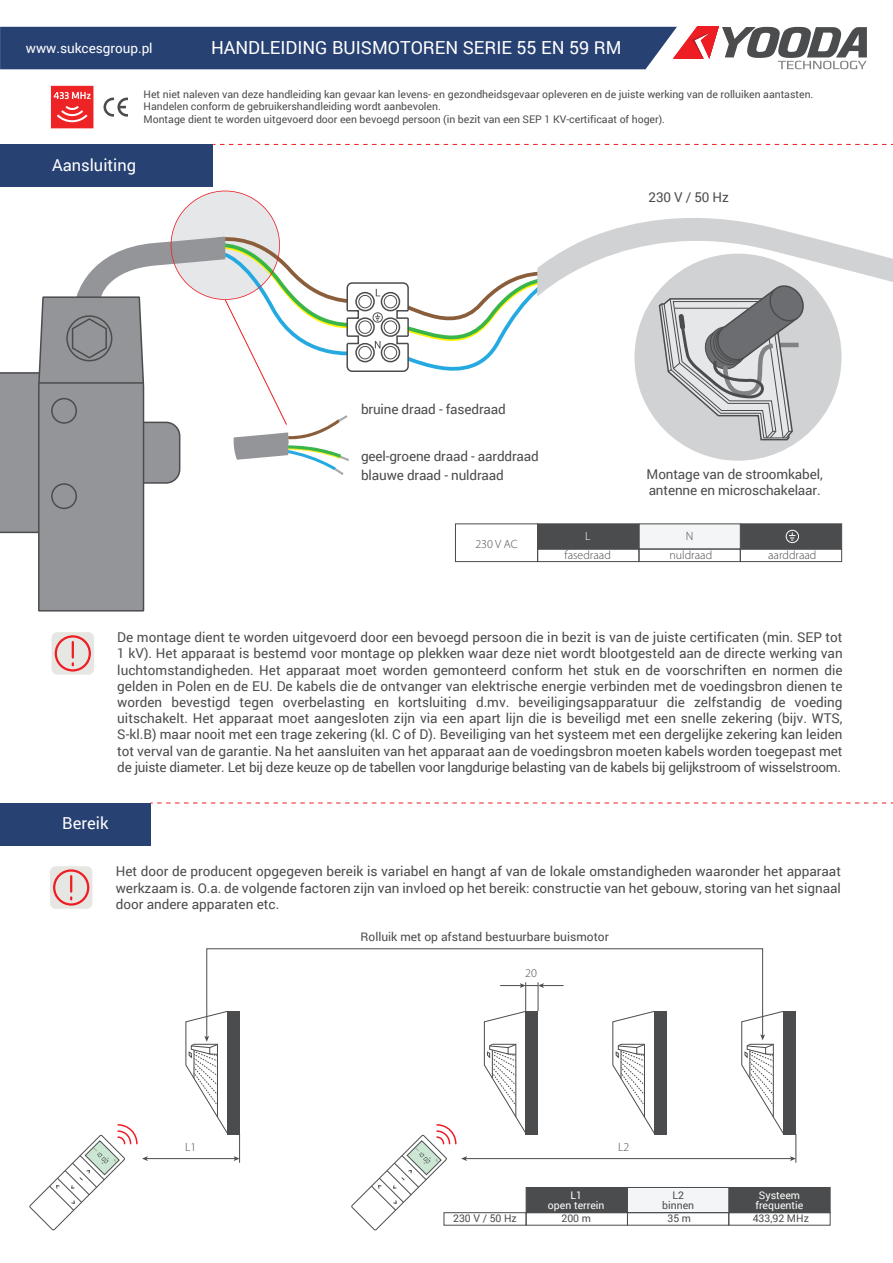
<style>
.page{position:relative;width:893px;height:1263px;background:#fff}
.page>*{position:absolute;margin:0;border:0;box-sizing:border-box;transform-origin:0 0}
.t1{font:18px "Roboto";color:#fff}
.t2{font:16.5px "Roboto";color:#fff}
.t3{font:13.5px/16.2px "Roboto";letter-spacing:-.01em;color:#4b4c4d;text-align:justify}
.t4{font:13.5px "Roboto";color:#fff}
.t5{font:300 12px "Myriad Pro";color:#4b4c4d}
.t6{font:12px "Roboto";color:#4b4c4d}
.t7{font:300 12px "Myriad Pro";color:#fff}
.t8{font:10.5px/12.6px "Roboto";color:#4b4c4d}
.t9{font:10.5px/9.8px "Roboto";color:#fff;text-align:center}
</style>
<div class="page">
<svg style="left:0;top:26px;width:867px;height:43px;background:#4f5d83"></svg>
<svg style="left:104px;top:98px;width:24px;height:19px"></svg>
<svg style="left:213px;top:144px;width:680px;height:1px"></svg>
<div style="left:1px;top:144px;width:212px;height:43px;background:#284173"></div>
<svg style="left:52px;top:632px;width:42px;height:43px;background:#e6d5d2"></svg>
<svg style="left:72px;top:642px;width:2px;height:15px"></svg>
<div style="left:55px;top:635px;width:36px;height:36px;border:2px solid #ee1d23;border-radius:50%"></div>
<svg style="left:51px;top:86px;width:42px;height:42px;background:#f04244"></svg>
<div style="left:0;top:803px;width:150px;height:42px;background:#284173"></div>
<div style="left:50px;top:866px;width:42px;height:43px;background:#e6e6e2;border-radius:6px"></div>
<svg style="left:70px;top:876px;width:2px;height:23px"></svg>
<div style="left:53px;top:869px;width:36px;height:37px;border:2px solid #ee1d23;border-radius:50%"></div>
<svg style="left:150px;top:803px;width:743px;height:1px"></svg>
<div style="left:728px;top:1187px;width:102px;height:26px;background:#4b4c4d"></div>
<div style="left:627px;top:1187px;width:102px;height:26px;background:#f4f5f6;border:1px solid #4b4c4d"></div>
<div style="left:526px;top:1187px;width:102px;height:26px;background:#4b4c4d"></div>
<div style="left:728px;top:1212px;width:102px;height:13px;border:1px solid #4b4c4d"></div>
<div style="left:627px;top:1212px;width:102px;height:13px;border:1px solid #4b4c4d"></div>
<div style="left:526px;top:1212px;width:102px;height:13px;border:1px solid #4b4c4d"></div>
<div style="left:444px;top:1212px;width:82px;height:13px;border:1px solid #4b4c4d"></div>
<div style="left:655px;top:1011px;width:12px;height:123px;background:#4b4c4d"></div>
<div style="left:783px;top:1011px;width:13px;height:123px;background:#4b4c4d"></div>
<div style="left:227px;top:1011px;width:13px;height:123px;background:#4b4c4d"></div>
<svg style="left:206px;top:948px;width:557px;height:90px"></svg>
<hr style="left:465px;top:1158px;width:327px;height:1px;background:#4b4c4d">
<svg style="left:790px;top:1134px;width:7px;height:29px"></svg>
<hr style="left:146px;top:1158px;width:89px;height:1px;background:#4b4c4d">
<svg style="left:234px;top:1134px;width:6px;height:29px"></svg>
<svg style="left:185px;top:1011px;width:43px;height:123px"></svg>
<svg style="left:484px;top:982px;width:80px;height:152px"></svg>
<svg style="left:612px;top:1011px;width:43px;height:123px"></svg>
<svg style="left:741px;top:1011px;width:42px;height:123px"></svg>
<svg style="left:29px;top:1124px;width:119px;height:107px"></svg>
<svg style="left:351px;top:1124px;width:116px;height:107px"></svg>
<svg style="left:0;top:191px;width:893px;height:421px"></svg>
<div style="left:51px;top:398px;width:26px;height:26px;border:2px solid #4b4c4d;border-radius:50%"></div>
<div style="left:51px;top:483px;width:26px;height:26px;border:2px solid #4b4c4d;border-radius:50%"></div>
<hr style="left:39px;top:382px;width:104px;height:2px;background:#4b4c4d">
<h1 class="t1" style="left:211px;top:35px;width:412px">HANDLEIDING BUISMOTOREN SERIE 55 EN 59 RM</h1>
<p class="t8" style="left:144px;top:87px;width:671px">Het niet naleven van deze handleiding kan gevaar kan levens- en gezondheidsgevaar opleveren en de juiste werking van de rolluiken aantasten.<br>Handelen conform de gebruikershandleiding wordt aanbevolen.<br>Montage dient te worden uitgevoerd door een bevoegd persoon (in bezit van een SEP 1 KV-certificaat of hoger).</p>
<p class="t4" style="left:26px;top:38px;width:128px">www.sukcesgroup.pl</p>
<p class="t2" style="left:52px;top:153px;width:86px">Aansluiting</p>
<p class="t3" style="left:648px;top:189px;width:82px">230 V / 50 Hz</p>
<p class="t3" style="left:361px;top:401px;width:146px">bruine draad - fasedraad</p>
<p class="t3" style="left:361px;top:446px;width:179px;line-height:19.4px">geel-groene draad - aarddraad blauwe draad - nuldraad</p>
<p class="t5" style="left:475px;top:537px;width:44px">230 V AC</p>
<p class="t3" style="left:647px;top:465px;width:178px">Montage van de stroomkabel, antenne en microschakelaar.</p>
<p class="t7" style="left:585px;top:529px;width:7px">L</p>
<p class="t5" style="left:686px;top:529px;width:9px">N</p>
<p class="t5" style="left:565px;top:548px;width:48px">fasedraad</p>
<p class="t5" style="left:669px;top:548px;width:44px">nuldraad</p>
<p class="t5" style="left:768px;top:548px;width:50px">aarddraad</p>
<p class="t3" style="left:117px;top:629px;width:727px">De montage dient te worden uitgevoerd door een bevoegd persoon die in bezit is van de juiste certificaten (min. SEP tot 1 kV). Het apparaat is bestemd voor montage op plekken waar deze niet wordt blootgesteld aan de directe werking van luchtomstandigheden. Het apparaat moet worden gemonteerd conform het stuk en de voorschriften en normen die gelden in Polen en de EU. De kabels die de ontvanger van elektrische energie verbinden met de voedingsbron dienen te worden bevestigd tegen overbelasting en kortsluiting d.mv. beveiligingsapparatuur die zelfstandig de voeding uitschakelt. Het apparaat moet aangesloten zijn via een apart lijn die is beveiligd met een snelle zekering (bijv. WTS, S-kl.B) maar nooit met een trage zekering (kl. C of D). Beveiliging van het systeem met een dergelijke zekering kan leiden tot verval van de garantie. Na het aansluiten van het apparaat aan de voedingsbron moeten kabels worden toegepast met de juiste diameter. Let bij deze keuze op de tabellen voor langdurige belasting van de kabels bij gelijkstroom of wisselstroom.</p>
<p class="t2" style="left:62px;top:812px;width:48px">Bereik</p>
<p class="t3" style="left:116px;top:863px;width:727px">Het door de producent opgegeven bereik is variabel en hangt af van de lokale omstandigheden waaronder het apparaat werkzaam is. O.a. de volgende factoren zijn van invloed op het bereik: constructie van het gebouw, storing van het signaal door andere apparaten etc.</p>
<p class="t6" style="left:361px;top:928px;width:250px">Rolluik met op afstand bestuurbare buismotor</p>
<p class="t5" style="left:525px;top:966px;width:13px">20</p>
<p class="t5" style="left:185px;top:1140px;width:13px">L1</p>
<p class="t5" style="left:618px;top:1140px;width:13px">L2</p>
<p class="t9" style="left:548px;top:1190px;width:58px">L1<br>open terrein</p>
<p class="t8" style="left:662px;top:1190px;width:34px;line-height:9.8px;text-align:center">L2 binnen</p>
<p class="t9" style="left:755px;top:1190px;width:49px">Systeem frequentie</p>
<p class="t8" style="left:453px;top:1212px;width:65px">230 V / 50 Hz</p>
<p class="t8" style="left:561px;top:1212px;width:31px">200 m</p>
<p class="t8" style="left:667px;top:1212px;width:25px">35 m</p>
<p class="t8" style="left:753px;top:1212px;width:58px">433,92 MHz</p>
</div>
